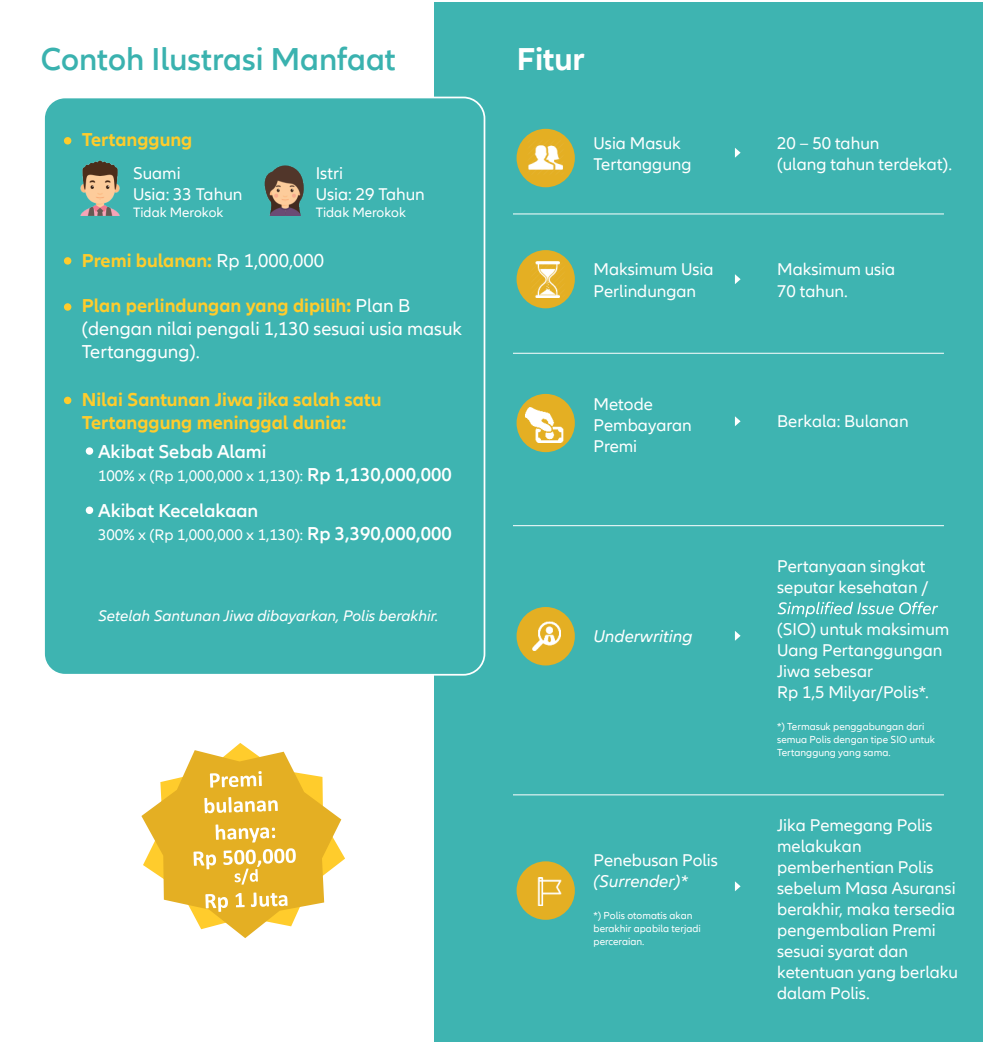
<style>
.page{position:relative;width:983px;height:1042px;background:#fff}
.page>*{position:absolute;margin:0;border:0;box-sizing:border-box;transform-origin:0 0}
.t1{font:600 32.55px "Allianz Neo";color:#3ab2af}
.t2{font:700 32.55px "Allianz Neo";color:#fff}
.t3{font:700 19.25px/23.1px "Allianz Neo";color:#ffcc2c}
.t4{font:19.25px/23.1px "Allianz Neo";color:#fff}
.t5{font:600 19.25px "Allianz Neo";color:#fff}
.t6{font:17.5px/21px "Allianz Neo";color:#fff}
.t7{font:italic 17.5px "Allianz Neo";color:#fff}
.t8{font:15.75px "Allianz Neo";color:#fff}
.t9{font:italic 15.75px "Allianz Neo";color:#fff}
.t10{font:14px "Allianz Neo";color:#fff}
.t11{font:10.5px/12.6px "Allianz Neo";color:#fff}
.s1{font-weight:400;color:#fff}
.s2{font-weight:700;color:#ffcc2c}
.s3{font-weight:600;font-size:19.25px}
</style>
<div class="page">
<div style="left:434px;top:2px;width:548px;height:1040px;background:#3eb4b1"></div>
<div style="left:44px;top:97px;width:440px;height:578px;background:#3eb4b1;border-radius:21px"></div>
<div style="left:43px;top:97px;width:442px;height:578px;border:2px solid #fff;border-radius:21px"></div>
<svg style="left:141px;top:743px;width:204px;height:195px"></svg>
<div style="left:516px;top:129px;width:58px;height:58px;background:#e4af23;border-radius:50%"></div>
<img style="left:528px;top:145px;width:35px;height:25px">
<div style="left:516px;top:250px;width:58px;height:58px;background:#e4af23;border-radius:50%"></div>
<img style="left:535px;top:261px;width:25px;height:36px">
<div style="left:516px;top:394px;width:58px;height:58px;background:#e4af23;border-radius:50%"></div>
<img style="left:523px;top:400px;width:43px;height:42px">
<div style="left:516px;top:607px;width:58px;height:58px;background:#e4af23;border-radius:50%"></div>
<img style="left:532px;top:621px;width:28px;height:29px">
<div style="left:516px;top:861px;width:58px;height:59px;background:#e4af23;border-radius:50%"></div>
<img style="left:537px;top:877px;width:25px;height:28px">
<svg style="left:777px;top:602px;width:160px;height:15px"></svg>
<hr style="left:513px;top:213px;width:430px;height:1px;background:#fff">
<hr style="left:513px;top:353px;width:430px;height:1px;background:#fff">
<hr style="left:513px;top:525px;width:430px;height:1px;background:#fff">
<hr style="left:513px;top:794px;width:430px;height:1px;background:#fff">
<img style="left:264px;top:165px;width:40px;height:51px">
<img style="left:80px;top:160px;width:40px;height:56px">
<div style="left:64px;top:137px;width:7px;height:7px;background:#ffcc2c;border-radius:50%"></div>
<div style="left:64px;top:257px;width:7px;height:8px;background:#ffcc2c;border-radius:50%"></div>
<div style="left:64px;top:303px;width:7px;height:8px;background:#ffcc2c;border-radius:50%"></div>
<div style="left:64px;top:397px;width:7px;height:7px;background:#ffcc2c;border-radius:50%"></div>
<div style="left:86px;top:447px;width:7px;height:8px;background:#fff;border-radius:50%"></div>
<div style="left:86px;top:506px;width:7px;height:8px;background:#fff;border-radius:50%"></div>
<svg style="left:734px;top:148px;width:6px;height:10px"></svg>
<svg style="left:734px;top:274px;width:6px;height:10px"></svg>
<svg style="left:734px;top:416px;width:6px;height:10px"></svg>
<svg style="left:734px;top:631px;width:6px;height:10px"></svg>
<svg style="left:734px;top:881px;width:6px;height:10px"></svg>
<h1 class="t1" style="left:41px;top:40px;width:356px">Contoh Ilustrasi Manfaat</h1>
<h1 class="t2" style="left:516px;top:40px;width:70px">Fitur</h1>
<p class="t3" style="left:82px;top:129px;width:112px">Tertanggung</p>
<p class="t6" style="left:133px;top:163px;width:111px">Suami<br>Usia: 33 Tahun</p>
<p class="t10" style="left:133px;top:204px;width:92px">Tidak Merokok</p>
<p class="t6" style="left:315px;top:163px;width:111px">Istri<br>Usia: 29 Tahun</p>
<p class="t10" style="left:315px;top:204px;width:92px">Tidak Merokok</p>
<p class="t3" style="left:82px;top:249px;width:244px">Premi bulanan: <span class="s1">Rp 1,000,000</span></p>
<p class="t4" style="left:82px;top:294px;width:381px"><span class="s2">Plan perlindungan yang dipilih:</span> Plan B (dengan nilai pengali 1,130 sesuai usia masuk<br>Tertanggung).</p>
<p class="t3" style="left:82px;top:388px;width:301px">Nilai Santunan Jiwa jika salah satu<br>Tertanggung meninggal dunia:</p>
<p class="t5" style="left:98px;top:440px;width:170px">Akibat Sebab Alami</p>
<p class="t8" style="left:98px;top:467px;width:355px">100% x (Rp 1,000,000 x 1,130): <span class="s3">Rp 1,130,000,000</span></p>
<p class="t5" style="left:98px;top:499px;width:162px">Akibat Kecelakaan</p>
<p class="t8" style="left:98px;top:525px;width:355px">300% x (Rp 1,000,000 x 1,130): <span class="s3">Rp 3,390,000,000</span></p>
<p class="t9" style="left:98px;top:607px;width:342px">Setelah Santunan Jiwa dibayarkan, Polis berakhir.</p>
<p class="t6" style="left:593px;top:133px;width:99px">Usia Masuk<br>Tertanggung</p>
<p class="t6" style="left:777px;top:133px;width:176px">20 – 50 tahun<br>(ulang tahun terdekat).</p>
<p class="t6" style="left:593px;top:260px;width:122px">Maksimum Usia<br>Perlindungan</p>
<p class="t6" style="left:777px;top:260px;width:120px">Maksimum usia<br>70 tahun.</p>
<p class="t6" style="left:593px;top:394px;width:100px">Metode<br>Pembayaran<br>Premi</p>
<p class="t7" style="left:593px;top:626px;width:100px">Underwriting</p>
<p class="t6" style="left:593px;top:850px;width:126px">Penebusan Polis</p>
<p class="t7" style="left:593px;top:871px;width:95px">(Surrender)*</p>
<p class="t11" style="left:593px;top:910px;width:109px">*) Polis otomatis akan berakhir apabila terjadi perceraian.</p>
<p class="t6" style="left:777px;top:411px;width:133px">Berkala: Bulanan</p>
<p class="t6" style="left:777px;top:556px;width:153px">Pertanyaan singkat seputar kesehatan /</p>
<p class="t6" style="left:777px;top:619px;width:173px">(SIO) untuk maksimum<br>Uang Pertanggungan<br>Jiwa sebesar<br>Rp 1,5 Milyar/Polis*.</p>
<p class="t11" style="left:777px;top:721px;width:159px">*) Termasuk penggabungan dari semua Polis dengan tipe SIO untuk<br>Tertanggung yang sama.</p>
<p class="t6" style="left:777px;top:815px;width:182px">Jika Pemegang Polis melakukan pemberhentian Polis sebelum Masa Asuransi berakhir, maka tersedia pengembalian Premi sesuai syarat dan ketentuan yang berlaku dalam Polis.</p>
</div>
